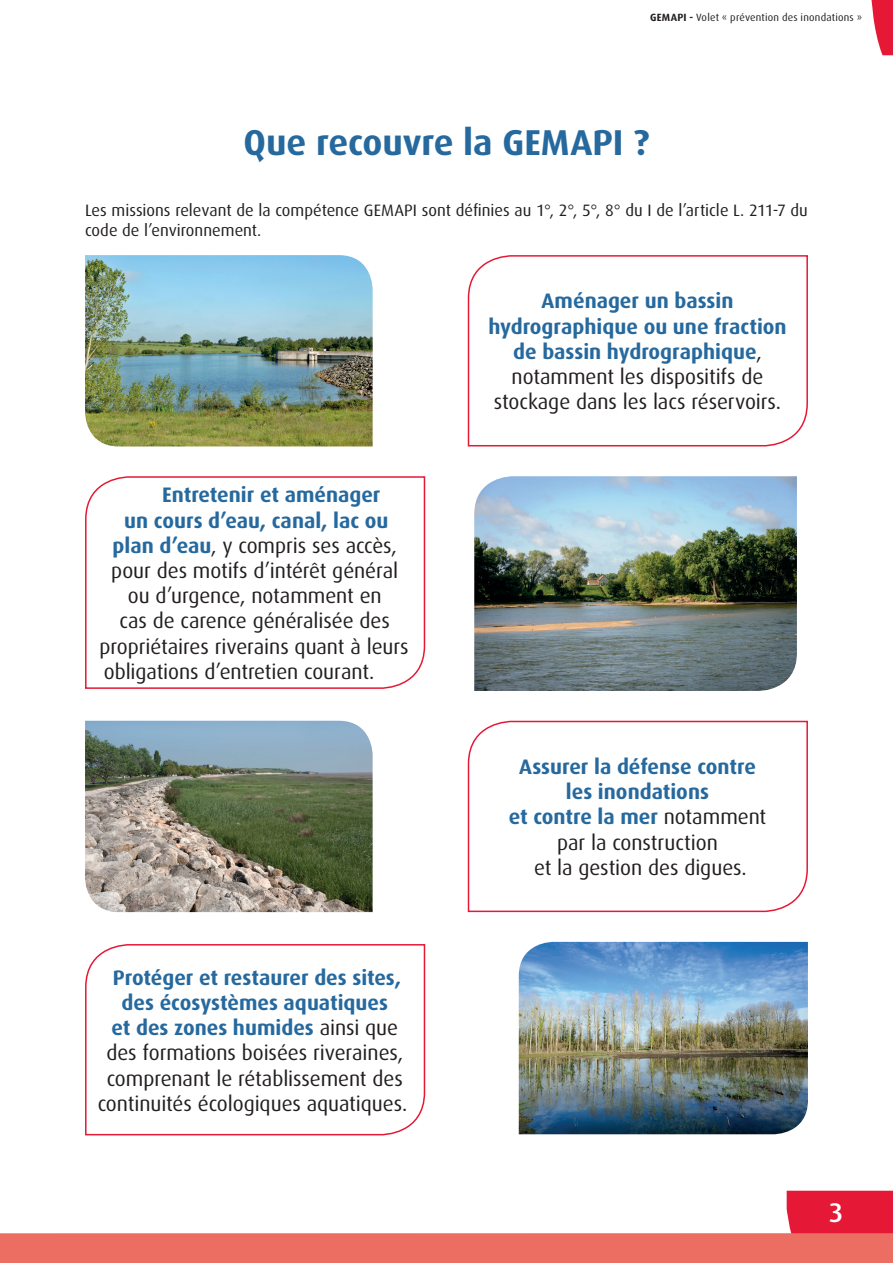
<style>
.page{position:relative;width:893px;height:1263px;background:#fff}
.page>*{position:absolute;margin:0;border:0;box-sizing:border-box;transform-origin:0 0}
.t1{font:700 36px "Dax";color:#26699e}
.t2{font:500 27px "Dax OT";color:#fff}
.t3{font:21px/25.2px "Dax";letter-spacing:-.005em;color:#231f20;text-align:center}
.t4{font:700 21px/25.2px "Dax";color:#26699e;text-align:center}
.t5{font:16.5px/19.8px "Dax";color:#231f20}
.t6{font:10.5px "Dax OT";letter-spacing:.02em;color:#231f20}
.s1{font-weight:700}
.s2{font-weight:700;color:#26699e}
.s3{font-weight:400;color:#231f20}
</style>
<div class="page">
<svg style="left:0;top:1191px;width:893px;height:72px"></svg>
<svg style="left:871px;top:0;width:22px;height:55px"></svg>
<img style="left:85px;top:255px;width:288px;height:191px">
<svg style="left:467px;top:255px;width:341px;height:192px"></svg>
<img style="left:474px;top:476px;width:323px;height:215px">
<svg style="left:85px;top:476px;width:341px;height:213px"></svg>
<img style="left:85px;top:721px;width:288px;height:191px">
<svg style="left:467px;top:720px;width:341px;height:193px"></svg>
<img style="left:519px;top:942px;width:289px;height:192px">
<svg style="left:85px;top:944px;width:341px;height:192px"></svg>
<p class="t6" style="left:650px;top:12px;width:214px"><span class="s1">GEMAPI -</span> Volet « prévention des inondations »</p>
<h1 class="t1" style="left:244px;top:122px;width:407px">Que recouvre la GEMAPI ?</h1>
<p class="t5" style="left:85px;top:201px;width:724px">Les missions relevant de la compétence GEMAPI sont définies au 1°, 2°, 5°, 8° du I de l’article L. 211-7 du code de l’environnement.</p>
<p class="t4" style="left:162px;top:483px;width:220px">Entretenir et aménager</p>
<p class="t4" style="left:124px;top:508px;width:266px">un cours d’eau, canal, lac ou</p>
<p class="t3" style="left:113px;top:533px;width:286px"><span class="s2">plan d’eau</span>, y compris ses accès,</p>
<p class="t3" style="left:111px;top:558px;width:288px">pour des motifs d’intérêt général</p>
<p class="t3" style="left:128px;top:583px;width:255px">ou d’urgence, notamment en</p>
<p class="t3" style="left:120px;top:609px;width:272px">cas de carence généralisée des</p>
<p class="t3" style="left:100px;top:634px;width:311px">propriétaires riverains quant à leurs</p>
<p class="t3" style="left:104px;top:659px;width:272px">obligations d’entretien courant.</p>
<p class="t3" style="left:98px;top:965px;width:311px"><span class="s2">Protéger et restaurer des sites, des écosystèmes aquatiques<br>et des zones humides</span> ainsi que des formations boisées riveraines, comprenant le rétablissement des continuités écologiques aquatiques.</p>
<p class="t4" style="left:488px;top:289px;width:300px">Aménager un bassin hydrographique ou une fraction de bassin hydrographique<span class="s3">, notamment les dispositifs de stockage dans les lacs réservoirs.</span></p>
<p class="t4" style="left:509px;top:754px;width:259px">Assurer la défense contre les inondations<br>et contre la mer <span class="s3">notamment par la construction<br>et la gestion des digues.</span></p>
<p class="t2" style="left:829px;top:1198px;width:16px">3</p>
</div>
